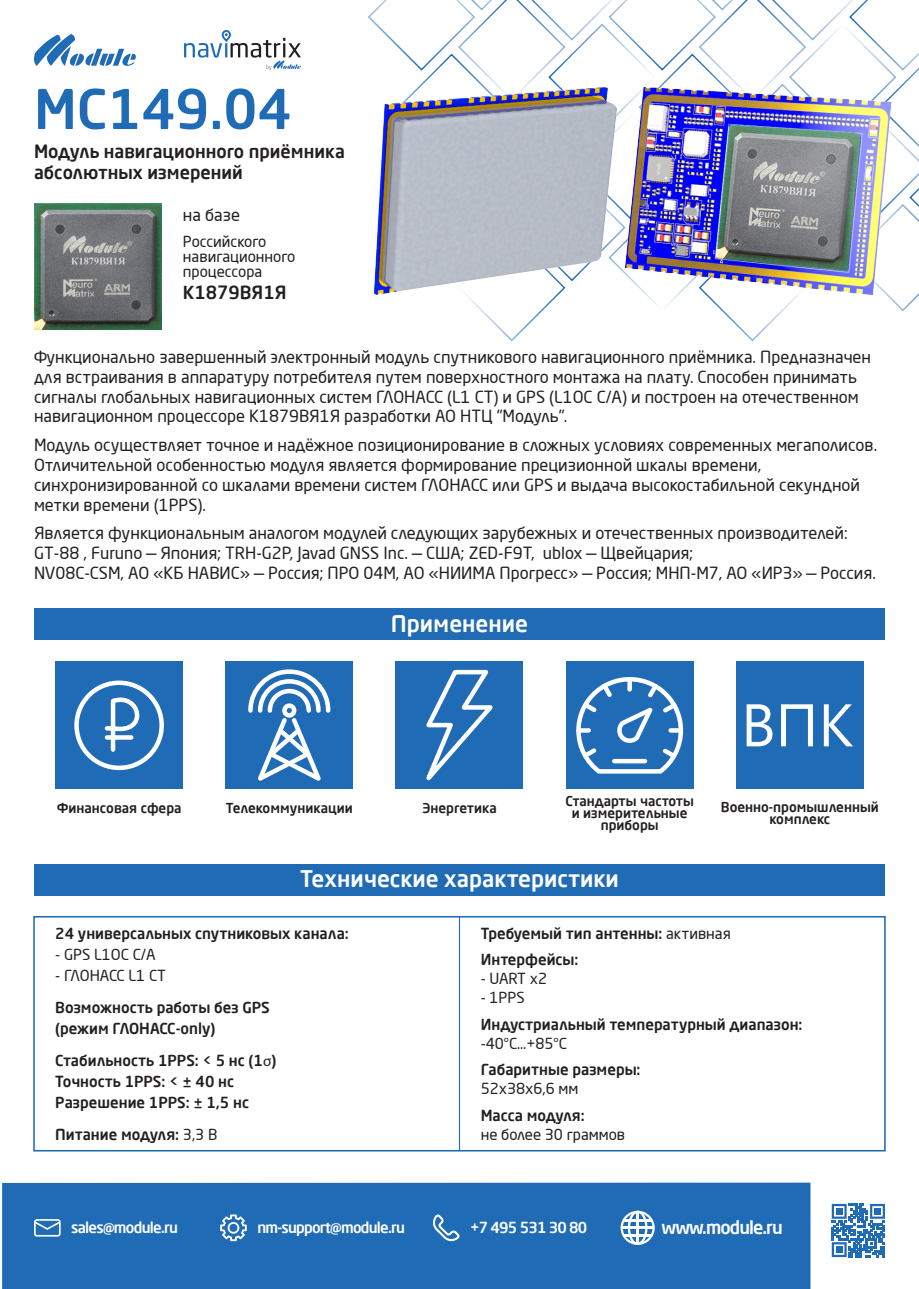
<style>
.page{position:relative;width:919px;height:1289px;background:#fff}
.page>*{position:absolute;margin:0;border:0;box-sizing:border-box;transform-origin:0 0}
.t1{font:500 54px "Neo Sans Pro";color:#206bb5}
.t2{font:500 22.5px "Neo Sans Pro";color:#fff}
.t3{font:500 18px/21.6px "Neo Sans Pro";color:#231f20}
.t4{font:500 18px "Neo Sans Pro";letter-spacing:-.05em;color:#fff}
.t5{font:16.5px/19.8px "Neo Sans Pro";color:#231f20}
.t6{font:500 15px/21.1px "Neo Sans Pro";color:#231f20}
.t7{font:15px/15px "Neo Sans Pro";color:#231f20}
.t8{font:500 15px "Neo Sans Pro";letter-spacing:-.05em;color:#fff}
.t9{font:500 13.5px/12px "Neo Sans Pro";color:#231f20;text-align:center}
.s1{font-family:"Myriad Pro";font-weight:400}
.s2{font-weight:400}
</style>
<div class="page">
<svg style="left:368px;top:0;width:550px;height:342px"></svg>
<div style="left:33px;top:916px;width:852px;height:235px;background:#fff;border:2px solid #206bb5"></div>
<img style="left:34px;top:203px;width:127px;height:127px">
<div style="left:34px;top:608px;width:850px;height:32px;background:#206bb5"></div>
<svg style="left:34px;top:34px;width:102px;height:32px"></svg>
<svg style="left:184px;top:30px;width:117px;height:40px"></svg>
<div style="left:55px;top:661px;width:128px;height:128px;background:#206bb5"></div>
<div style="left:225px;top:661px;width:128px;height:128px;background:#206bb5"></div>
<div style="left:395px;top:661px;width:128px;height:128px;background:#206bb5"></div>
<div style="left:566px;top:661px;width:127px;height:128px;background:#206bb5"></div>
<div style="left:736px;top:661px;width:127px;height:128px;background:#206bb5"></div>
<svg style="left:426px;top:669px;width:67px;height:112px"></svg>
<div style="left:74px;top:680px;width:90px;height:90px;border:4px solid #fff;border-radius:50%"></div>
<svg style="left:104px;top:692px;width:45px;height:62px"></svg>
<svg style="left:248px;top:669px;width:83px;height:112px"></svg>
<svg style="left:576px;top:677px;width:108px;height:97px"></svg>
<svg style="left:746px;top:704px;width:26px;height:42px"></svg>
<svg style="left:781px;top:704px;width:31px;height:42px"></svg>
<svg style="left:823px;top:704px;width:30px;height:42px"></svg>
<div style="left:34px;top:863px;width:850px;height:32px;background:#206bb5"></div>
<hr style="left:459px;top:916px;width:1px;height:234px;background:#206bb5">
<div style="left:2px;top:1182px;width:808px;height:106px;background:#206bb5"></div>
<svg style="left:34px;top:1219px;width:27px;height:17px"></svg>
<svg style="left:433px;top:1214px;width:26px;height:27px"></svg>
<svg style="left:620px;top:1210px;width:34px;height:34px"></svg>
<hr style="left:621px;top:1226px;width:32px;height:2px;background:#fff">
<hr style="left:623px;top:1233px;width:28px;height:3px;background:#fff">
<hr style="left:623px;top:1219px;width:28px;height:2px;background:#fff">
<svg style="left:831px;top:1203px;width:53px;height:53px"></svg>
<svg style="left:220px;top:1214px;width:27px;height:27px"></svg>
<img style="left:625px;top:87px;width:266px;height:207px">
<img style="left:374px;top:87px;width:242px;height:207px">
<h1 class="t1" style="left:34px;top:75px;width:259px">МС149.04</h1>
<p class="t3" style="left:34px;top:140px;width:312px">Модуль навигационного приёмника абсолютных измерений</p>
<p class="t5" style="left:183px;top:205px;width:59px">на базе</p>
<p class="t7" style="left:183px;top:234px;width:114px">Российского навигационного процессора</p>
<p class="t3" style="left:183px;top:281px;width:105px">К1879ВЯ1Я</p>
<p class="t5" style="left:34px;top:347px;width:838px">Функционально завершенный электронный модуль спутникового навигационного приёмника. Предназначен для встраивания в аппаратуру потребителя путем поверхностного монтажа на плату. Способен принимать сигналы глобальных навигационных систем ГЛОНАСС (L1 СТ) и GPS (L1OC C/A) и построен на отечественном навигационном процессоре К1879ВЯ1Я разработки АО НТЦ "Модуль".</p>
<p class="t5" style="left:34px;top:435px;width:844px">Модуль осуществляет точное и надёжное позиционирование в сложных условиях современных мегаполисов.<br>Отличительной особенностью модуля является формирование прецизионной шкалы времени, синхронизированной со шкалами времени систем ГЛОНАСС или GPS и выдача высокостабильной секундной метки времени (1PPS).</p>
<p class="t5" style="left:34px;top:523px;width:843px">Является функциональным аналогом модулей следующих зарубежных и отечественных производителей:<br>GT-88 , Furuno — Япония; TRH-G2P, Javad GNSS Inc. — США; ZED-F9T, ublox — Щвейцария;<br>NV08C-CSM, АО «КБ НАВИС» — Россия; ПРО 04М, АО «НИИМА Прогресс» — Россия; МНП-М7, АО «ИРЗ» — Россия.</p>
<h2 class="t2" style="left:391px;top:609px;width:139px">Применение</h2>
<p class="t9" style="left:57px;top:801px;width:126px">Финансовая сфера</p>
<p class="t9" style="left:226px;top:801px;width:128px">Телекоммуникации</p>
<p class="t9" style="left:422px;top:801px;width:76px">Энергетика</p>
<p class="t9" style="left:565px;top:795px;width:130px">Стандарты частоты и измерительные приборы</p>
<p class="t9" style="left:720px;top:801px;width:159px">Военно-промышленный комплекс</p>
<h2 class="t2" style="left:300px;top:864px;width:320px">Технические характеристики</h2>
<p class="t6" style="left:55px;top:922px;width:295px">24 универсальных спутниковых канала:</p>
<p class="t7" style="left:55px;top:946px;width:102px">- GPS L1OC C/A</p>
<p class="t7" style="left:55px;top:968px;width:112px">- ГЛОНАСС L1 СТ</p>
<p class="t6" style="left:55px;top:996px;width:216px">Возможность работы без GPS (режим ГЛОНАСС-only)</p>
<p class="t6" style="left:55px;top:1049px;width:222px">Стабильность 1PPS: &lt; 5 нс (1<span class="s1">σ</span>)<br>Точность 1PPS: &lt; ± 40 нс<br>Разрешение 1PPS: ± 1,5 нс</p>
<p class="t6" style="left:55px;top:1123px;width:163px">Питание модуля: <span class="s2">3,3 В</span></p>
<p class="t6" style="left:480px;top:919px;width:251px;line-height:26.5px">Требуемый тип антенны: <span class="s2">активная<br></span>Интерфейсы:</p>
<p class="t7" style="left:480px;top:971px;width:68px">- UART х2</p>
<p class="t7" style="left:480px;top:990px;width:45px">- 1PPS</p>
<p class="t6" style="left:480px;top:1013px;width:323px">Индустриальный температурный диапазон:</p>
<p class="t7" style="left:480px;top:1035px;width:88px">-40°C…+85°C</p>
<p class="t6" style="left:480px;top:1058px;width:161px">Габаритные размеры:</p>
<p class="t7" style="left:480px;top:1081px;width:99px">52х38х6,6 мм</p>
<p class="t6" style="left:480px;top:1104px;width:105px">Масса модуля:</p>
<p class="t7" style="left:480px;top:1126px;width:146px">не более 30 граммов</p>
<p class="t8" style="left:71px;top:1217px;width:108px">sales@module.ru</p>
<p class="t8" style="left:257px;top:1217px;width:149px">nm-support@module.ru</p>
<p class="t8" style="left:470px;top:1217px;width:119px">+7 495 531 30 80</p>
<p class="t4" style="left:661px;top:1215px;width:123px">www.module.ru</p>
</div>
